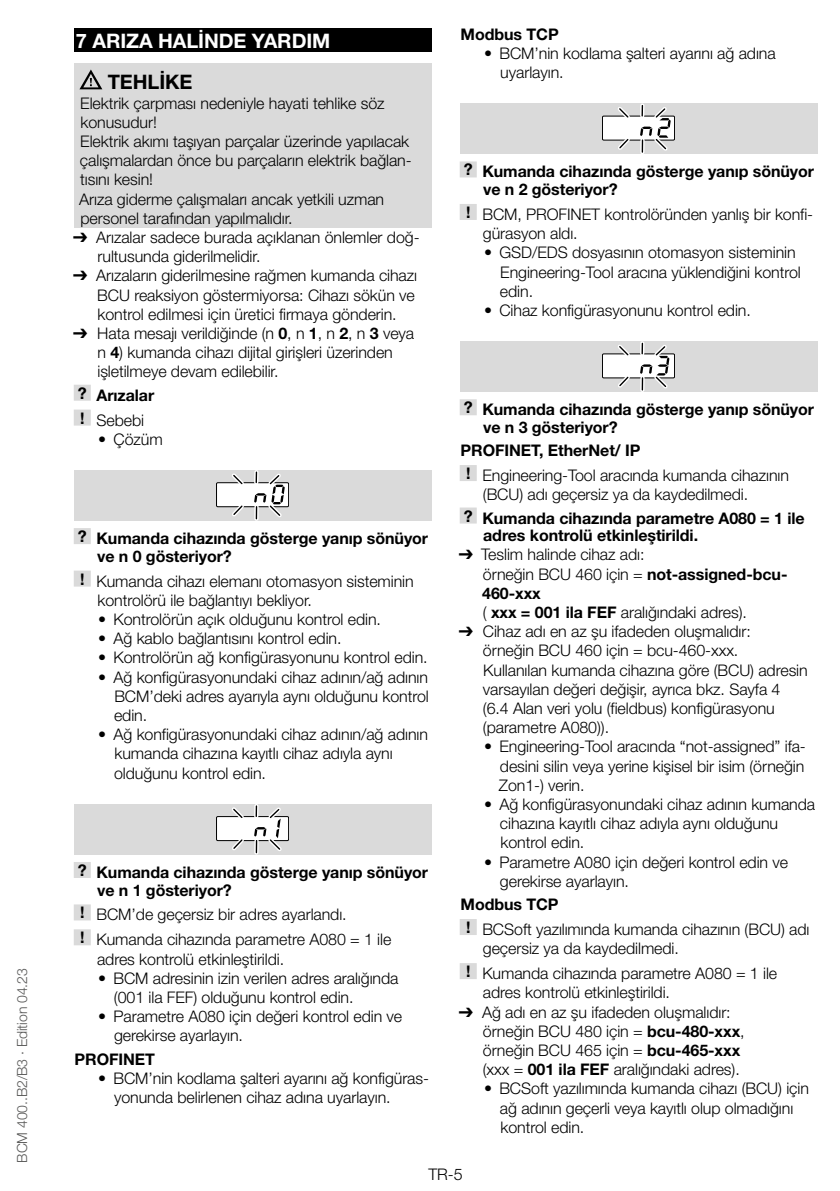
<style>
.page{position:relative;width:840px;height:1191px;background:#fff}
.page>*{position:absolute;margin:0;border:0;box-sizing:border-box;transform-origin:0 0}
.t1{font:700 20px "Helvetica Neue LT Pro";letter-spacing:-.005em;color:#fff}
.t2{font:700 20px "Helvetica Neue LT Pro";color:#000}
.t3{font:300 16px/19.2px "Helvetica Neue LT Pro";letter-spacing:-.005em;color:#000}
.t4{font:700 16px/17.6px "Helvetica Neue LT Pro";letter-spacing:-.005em;color:#000}
.t5{font:300 14px "Helvetica Neue LT Pro";letter-spacing:-.005em;color:#575756}
.s1{font-family:"Arial Unicode MS";font-weight:400}
.s2{font-weight:700}
.s3{font-weight:300}
</style>
<div class="page">
<div style="left:74px;top:28px;width:357px;height:24px;background:#000"></div>
<div style="left:74px;top:64px;width:357px;height:31px;background:#dadada"></div>
<div style="left:74px;top:91px;width:357px;height:41px;background:#dadada"></div>
<div style="left:74px;top:130px;width:357px;height:60px;background:#dadada"></div>
<div style="left:74px;top:187px;width:357px;height:41px;background:#dadada"></div>
<div style="left:74px;top:385px;width:17px;height:16px;background:#dadada"></div>
<div style="left:74px;top:409px;width:17px;height:16px;background:#dadada"></div>
<div style="left:74px;top:528px;width:17px;height:16px;background:#dadada"></div>
<div style="left:74px;top:570px;width:17px;height:16px;background:#dadada"></div>
<div style="left:74px;top:862px;width:17px;height:16px;background:#dadada"></div>
<div style="left:74px;top:904px;width:17px;height:16px;background:#dadada"></div>
<div style="left:74px;top:929px;width:17px;height:16px;background:#dadada"></div>
<svg style="left:79px;top:69px;width:23px;height:20px"></svg>
<div style="left:74px;top:470px;width:357px;height:51px;background:#dadada"></div>
<div style="left:216px;top:483px;width:72px;height:24px;background:#fff"></div>
<div style="left:216px;top:482px;width:72px;height:25px;border:1px solid #000"></div>
<svg style="left:228px;top:473px;width:20px;height:12px"></svg>
<svg style="left:228px;top:505px;width:20px;height:12px"></svg>
<svg style="left:254px;top:470px;width:31px;height:51px"></svg>
<div style="left:74px;top:804px;width:357px;height:50px;background:#dadada"></div>
<div style="left:216px;top:816px;width:72px;height:24px;background:#fff"></div>
<div style="left:216px;top:816px;width:72px;height:24px;border:1px solid #000"></div>
<svg style="left:228px;top:807px;width:20px;height:11px"></svg>
<svg style="left:228px;top:838px;width:20px;height:12px"></svg>
<svg style="left:254px;top:804px;width:31px;height:50px"></svg>
<div style="left:459px;top:161px;width:17px;height:16px;background:#dadada"></div>
<div style="left:459px;top:204px;width:17px;height:16px;background:#dadada"></div>
<div style="left:459px;top:399px;width:17px;height:16px;background:#dadada"></div>
<div style="left:459px;top:465px;width:17px;height:16px;background:#dadada"></div>
<div style="left:459px;top:507px;width:17px;height:16px;background:#dadada"></div>
<div style="left:459px;top:919px;width:17px;height:16px;background:#dadada"></div>
<div style="left:459px;top:963px;width:17px;height:16px;background:#dadada"></div>
<div style="left:459px;top:103px;width:357px;height:51px;background:#dadada"></div>
<div style="left:602px;top:116px;width:72px;height:24px;background:#fff"></div>
<div style="left:602px;top:116px;width:72px;height:24px;border:1px solid #000"></div>
<svg style="left:613px;top:107px;width:20px;height:11px"></svg>
<svg style="left:613px;top:138px;width:20px;height:12px"></svg>
<svg style="left:639px;top:103px;width:32px;height:51px"></svg>
<div style="left:459px;top:341px;width:357px;height:51px;background:#dadada"></div>
<div style="left:602px;top:354px;width:72px;height:24px;background:#fff"></div>
<div style="left:602px;top:354px;width:72px;height:24px;border:1px solid #000"></div>
<svg style="left:613px;top:345px;width:20px;height:11px"></svg>
<svg style="left:613px;top:376px;width:20px;height:12px"></svg>
<svg style="left:639px;top:341px;width:32px;height:51px"></svg>
<p class="t5" style="left:13px;top:1162px;width:196px;rotate:-90deg">BCM 400..B2/B3 · Edition 04.23</p>
<p class="t1" style="left:76px;top:28px;width:124px">7 ARIZA HALINDE</p>
<p class="t1" style="left:252px;top:28px;width:80px">YARDIM</p>
<p class="t2" style="left:108px;top:70px;width:71px">TEHLİKE</p>
<p class="t3" style="left:79px;top:93px;width:334px">Elektrik çarpması nedeniyle hayati tehlike söz konusudur!<br>Elektrik akımı taşıyan parçalar üzerinde yapılacak çalışmalardan önce bu parçaların elektrik bağlan&shy;tısını kesin!<br>Arıza giderme çalışmaları ancak yetkili uzman personel tarafından yapılmalıdır.</p>
<p class="t3" style="left:97px;top:227px;width:323px;text-indent:-24px"><span class="s1">➔</span> Arızalar sadece burada açıklanan önlemler doğ&shy;rultusunda giderilmelidir.</p>
<p class="t3" style="left:97px;top:266px;width:321px;text-indent:-24px"><span class="s1">➔</span> Arızaların giderilmesine rağmen kumanda cihazı<br>BCU reaksiyon göstermiyorsa: Cihazı sökün ve kontrol edilmesi için üretici firmaya gönderin.</p>
<p class="t3" style="left:97px;top:323px;width:318px;text-indent:-24px"><span class="s1">➔</span> Hata mesajı verildiğinde (n <span class="s2">0</span>, n <span class="s2">1</span>, n <span class="s2">2</span>, n <span class="s2">3</span> veya n <span class="s2">4</span>) kumanda cihazı dijital girişleri üzerinden işletilmeye devam edilebilir.</p>
<p class="t4" style="left:78px;top:382px;width:78px;line-height:24.8px">? Arızalar ! <span class="s3">Sebebi</span></p>
<p class="t3" style="left:98px;top:429px;width:66px">• Çözüm</p>
<p class="t4" style="left:97px;top:529px;width:332px;text-indent:-19px">? Kumanda cihazında gösterge yanıp sönüyor ve n 0 gösteriyor?</p>
<p class="t3" style="left:97px;top:571px;width:317px;text-indent:-17px"><span class="s2">!</span> Kumanda cihazı elemanı otomasyon sisteminin kontrolörü ile bağlantıyı bekliyor.</p>
<p class="t3" style="left:98px;top:609px;width:284px">• Kontrolörün açık olduğunu kontrol edin.</p>
<p class="t3" style="left:98px;top:628px;width:245px">• Ağ kablo bağlantısını kontrol edin.</p>
<p class="t3" style="left:98px;top:648px;width:331px">• Kontrolörün ağ konfigürasyonunu kontrol edin.</p>
<p class="t3" style="left:114px;top:667px;width:316px;text-align:justify;text-indent:-16px">• Ağ konfigürasyonundaki cihaz adının/ağ adının BCM’deki adres ayarıyla aynı olduğunu kontrol edin.</p>
<p class="t3" style="left:114px;top:724px;width:315px;text-indent:-16px">• Ağ konfigürasyonundaki cihaz adının/ağ adının kumanda cihazına kayıtlı cihaz adıyla aynı olduğunu kontrol edin.</p>
<p class="t4" style="left:97px;top:863px;width:332px;text-indent:-19px">? Kumanda cihazında gösterge yanıp sönüyor ve n 1 gösteriyor?</p>
<p class="t3" style="left:80px;top:902px;width:312px;line-height:24.8px"><span class="s2">!</span> BCM’de geçersiz bir adres ayarlandı.<br><span class="s2">!</span> Kumanda cihazında parametre A080 = 1 ile</p>
<p class="t3" style="left:97px;top:949px;width:188px">adres kontrolü etkinleştirildi.</p>
<p class="t3" style="left:114px;top:968px;width:286px;text-indent:-16px">• BCM adresinin izin verilen adres aralığında (001 ila FEF) olduğunu kontrol edin.</p>
<p class="t3" style="left:114px;top:1006px;width:289px;text-indent:-16px">• Parametre A080 için değeri kontrol edin ve gerekirse ayarlayın.</p>
<p class="t4" style="left:75px;top:1049px;width:82px">PROFINET</p>
<p class="t3" style="left:114px;top:1068px;width:316px;text-indent:-16px">• BCM’nin kodlama şalteri ayarını ağ konfigüras&shy;yonunda belirlenen cihaz adına uyarlayın.</p>
<p class="t4" style="left:460px;top:25px;width:99px">Modbus TCP</p>
<p class="t3" style="left:500px;top:43px;width:277px;text-indent:-16px">• BCM’nin kodlama şalteri ayarını ağ adına uyarlayın.</p>
<p class="t4" style="left:483px;top:163px;width:332px;text-indent:-19px">? Kumanda cihazında gösterge yanıp sönüyor ve n 2 gösteriyor?</p>
<p class="t3" style="left:482px;top:204px;width:331px;text-indent:-17px"><span class="s2">!</span> BCM, PROFINET kontrolöründen yanlış bir konfi&shy;gürasyon aldı.</p>
<p class="t3" style="left:499px;top:243px;width:302px;text-indent:-16px">• GSD/EDS dosyasının otomasyon sisteminin<br>Engineering-Tool aracına yüklendiğini kontrol edin.</p>
<p class="t3" style="left:484px;top:300px;width:268px">• Cihaz konfigürasyonunu kontrol edin.</p>
<p class="t4" style="left:483px;top:400px;width:332px;text-indent:-19px">? Kumanda cihazında gösterge yanıp sönüyor ve n 3 gösteriyor?</p>
<p class="t3" style="left:466px;top:438px;width:324px;line-height:24.8px;text-indent:-5px"><span class="s2">PROFINET, EtherNet/ IP<br>!</span> Engineering-Tool aracında kumanda cihazının</p>
<p class="t3" style="left:482px;top:484px;width:266px">(BCU) adı geçersiz ya da kaydedilmedi.</p>
<p class="t4" style="left:483px;top:508px;width:323px;text-indent:-19px">? Kumanda cihazında parametre A080 = 1 ile adres kontrolü etkinleştirildi.</p>
<p class="t3" style="left:482px;top:545px;width:306px;text-indent:-23px"><span class="s1">➔</span> Teslim halinde cihaz adı:<br>örneğin BCU 460 için = <span class="s2">not-assigned-bcu-<br>460-xxx<br></span>( <span class="s2">xxx = 001 ila FEF</span> aralığındaki adres).</p>
<p class="t3" style="left:482px;top:621px;width:326px;text-indent:-24px"><span class="s1">➔</span> Cihaz adı en az şu ifadeden oluşmalıdır:<br>örneğin BCU 460 için = bcu-460-xxx.<br>Kullanılan kumanda cihazına göre (BCU) adresin varsayılan değeri değişir, ayrıca bkz. Sayfa 4 (6.4 Alan veri yolu (fieldbus) konfigürasyonu (parametre A080)).</p>
<p class="t3" style="left:498px;top:737px;width:308px;text-align:justify;text-indent:-15px">• Engineering-Tool aracında “not-assigned” ifa&shy;desini silin veya yerine kişisel bir isim (örneğin Zon1-) verin.</p>
<p class="t3" style="left:499px;top:794px;width:316px;text-indent:-16px">• Ağ konfigürasyonundaki cihaz adının kumanda cihazına kayıtlı cihaz adıyla aynı olduğunu kontrol edin.</p>
<p class="t3" style="left:499px;top:852px;width:289px;text-indent:-16px">• Parametre A080 için değeri kontrol edin ve gerekirse ayarlayın.</p>
<p class="t3" style="left:466px;top:891px;width:345px;line-height:24.8px;text-indent:-5px"><span class="s2">Modbus TCP<br>!</span> BCSoft yazılımında kumanda cihazının (BCU) adı</p>
<p class="t3" style="left:466px;top:935px;width:312px;line-height:24.8px;text-indent:17px">geçersiz ya da kaydedilmedi.<br><span class="s2">!</span> Kumanda cihazında parametre A080 = 1 ile</p>
<p class="t3" style="left:482px;top:982px;width:188px">adres kontrolü etkinleştirildi.</p>
<p class="t3" style="left:482px;top:1001px;width:263px;text-indent:-24px"><span class="s1">➔</span> Ağ adı en az şu ifadeden oluşmalıdır: örneğin BCU 480 için = <span class="s2">bcu-480-xxx</span>, örneğin BCU 465 için = <span class="s2">bcu-465-xxx </span>(xxx = <span class="s2">001 ila FEF</span> aralığındaki adres).</p>
<p class="t3" style="left:499px;top:1078px;width:310px;text-indent:-16px">• BCSoft yazılımında kumanda cihazı (BCU) için ağ adının geçerli veya kayıtlı olup olmadığını kontrol edin.</p>
<p class="t3" style="left:428px;top:1164px;width:36px">TR-5</p>
</div>
